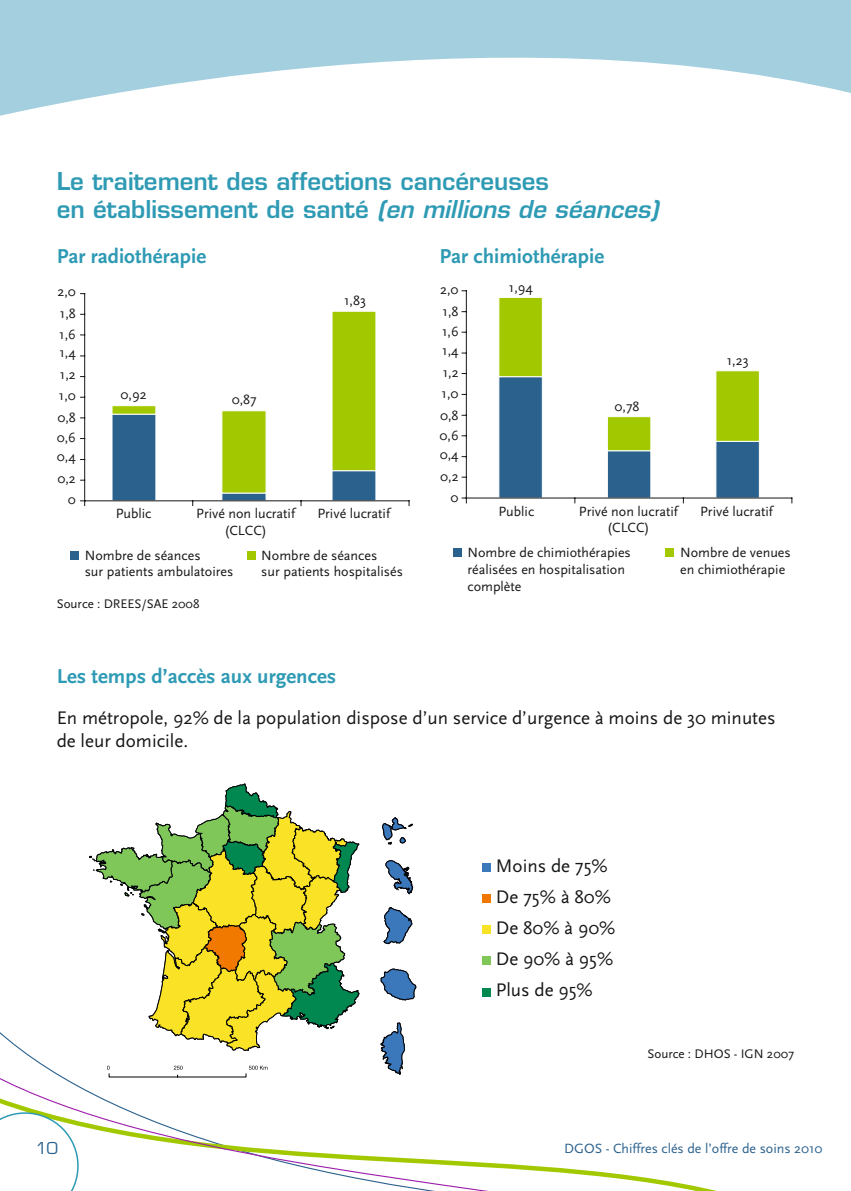
<style>
.page{position:relative;width:851px;height:1191px;background:#fff}
.page>*{position:absolute;margin:0;border:0;box-sizing:border-box;transform-origin:0 0}
.t1{font:600 24px/28.8px "Eurostile";color:#2e9ab4}
.t2{font:700 21px "Scala Sans";color:#2e9ab4}
.t3{font:19px/31.2px "Scala Sans";color:#151616}
.t4{font:16px "Eurostile";color:#2b618d}
.t5{font:14px/21.2px "Scala Sans";color:#151616}
.t6{font:14px "Scala Sans";color:#2b618d}
.t7{font:13px "Scala Sans";color:#151616}
.s1{font-style:italic}
</style>
<div class="page">
<svg style="left:0;top:1062px;width:666px;height:129px"></svg>
<svg style="left:0;top:1105px;width:85px;height:86px"></svg>
<svg style="left:0;top:0;width:850px;height:116px;fill:#a4cfde"></svg>
<svg style="left:89px;top:843px;width:327px;height:232px"></svg>
<svg style="left:380px;top:1022px;width:25px;height:53px"></svg>
<svg style="left:89px;top:783px;width:270px;height:268px"></svg>
<svg style="left:382px;top:817px;width:31px;height:28px"></svg>
<svg style="left:383px;top:907px;width:29px;height:37px"></svg>
<svg style="left:385px;top:860px;width:28px;height:34px"></svg>
<svg style="left:380px;top:968px;width:36px;height:32px"></svg>
<svg style="left:107px;top:1065px;width:160px;height:12px"></svg>
<div style="left:112px;top:414px;width:44px;height:87px;background:#2b618d"></div>
<div style="left:222px;top:493px;width:44px;height:8px;background:#2b618d;border:1px solid #fff"></div>
<div style="left:332px;top:470px;width:44px;height:31px;background:#2b618d"></div>
<div style="left:112px;top:405px;width:44px;height:9px;background:#a2c800;border:1px solid #fff"></div>
<div style="left:222px;top:411px;width:44px;height:82px;background:#a2c800"></div>
<div style="left:332px;top:311px;width:44px;height:160px;background:#a2c800"></div>
<hr style="left:84px;top:294px;width:1px;height:207px;background:#151616">
<hr style="left:85px;top:500px;width:324px;height:1px;background:#151616">
<div style="left:70px;top:551px;width:9px;height:8px;background:#2b618d"></div>
<div style="left:247px;top:551px;width:8px;height:8px;background:#a2c800"></div>
<div style="left:453px;top:548px;width:8px;height:9px;background:#2b618d"></div>
<div style="left:665px;top:548px;width:9px;height:9px;background:#a2c800"></div>
<div style="left:498px;top:376px;width:44px;height:122px;background:#2b618d;border:1px solid #fff"></div>
<div style="left:607px;top:450px;width:43px;height:48px;background:#2b618d;border:1px solid #fff"></div>
<div style="left:715px;top:441px;width:44px;height:57px;background:#2b618d;border:1px solid #fff"></div>
<div style="left:498px;top:297px;width:44px;height:80px;background:#a2c800;border:1px solid #fff"></div>
<div style="left:607px;top:416px;width:43px;height:35px;background:#a2c800;border:1px solid #fff"></div>
<div style="left:715px;top:371px;width:44px;height:70px;background:#a2c800;border:1px solid #fff"></div>
<hr style="left:466px;top:291px;width:1px;height:207px;background:#151616">
<hr style="left:466px;top:498px;width:325px;height:1px;background:#151616">
<svg style="left:462px;top:498px;width:5px;height:5px"></svg>
<div style="left:482px;top:863px;width:9px;height:8px;background:#3b79bb"></div>
<div style="left:482px;top:894px;width:9px;height:8px;background:#f17800"></div>
<div style="left:482px;top:925px;width:9px;height:9px;background:#fae226"></div>
<div style="left:482px;top:956px;width:9px;height:9px;background:#7ec758"></div>
<div style="left:482px;top:987px;width:9px;height:9px;background:#008850"></div>
<h1 class="t1" style="left:57px;top:166px;width:603px">Le traitement des affections cancéreuses<br>en établissement de santé <span class="s1">(en millions de séances)</span></h1>
<h2 class="t2" style="left:57px;top:245px;width:151px">Par radiothérapie</h2>
<h2 class="t2" style="left:439px;top:245px;width:166px">Par chimiothérapie</h2>
<p class="t5" style="left:57px;top:281px;width:20px">2,0</p>
<p class="t5" style="left:59px;top:304px;width:18px;line-height:20.4px">1,8<br>1,6</p>
<p class="t5" style="left:57px;top:342px;width:21px;text-align:justify">1,4<br>1,2<br>1,0<br>0,8<br>0,6</p>
<p class="t5" style="left:57px;top:446px;width:20px;text-align:right">0,4<br>0,2<br>0</p>
<p class="t5" style="left:120px;top:383px;width:28px">0,92</p>
<p class="t5" style="left:232px;top:389px;width:27px">0,87</p>
<p class="t5" style="left:344px;top:290px;width:23px">1,83</p>
<p class="t5" style="left:116px;top:503px;width:37px">Public</p>
<p class="t5" style="left:196px;top:505px;width:100px;line-height:16.8px;text-align:center">Privé non lucratif (CLCC)</p>
<p class="t5" style="left:317px;top:503px;width:74px">Privé lucratif</p>
<p class="t5" style="left:440px;top:279px;width:20px">2,0</p>
<p class="t5" style="left:442px;top:301px;width:18px;line-height:20.4px">1,8<br>1,6</p>
<p class="t5" style="left:439px;top:340px;width:21px;text-align:justify">1,4<br>1,2<br>1,0<br>0,8<br>0,6</p>
<p class="t5" style="left:439px;top:444px;width:20px;text-align:right">0,4<br>0,2<br>0</p>
<p class="t5" style="left:509px;top:277px;width:25px">1,94</p>
<p class="t5" style="left:498px;top:500px;width:37px">Public</p>
<p class="t5" style="left:614px;top:396px;width:27px">0,78</p>
<p class="t5" style="left:726px;top:350px;width:23px">1,23</p>
<p class="t5" style="left:579px;top:503px;width:102px;line-height:16.8px;text-align:center">Privé non lucratif (CLCC)</p>
<p class="t5" style="left:700px;top:500px;width:76px">Privé lucratif</p>
<p class="t5" style="left:85px;top:547px;width:150px;line-height:16.8px">Nombre de séances<br>sur patients ambulatoires</p>
<p class="t5" style="left:261px;top:547px;width:143px;line-height:16.8px">Nombre de séances<br>sur patients hospitalisés</p>
<p class="t5" style="left:467px;top:544px;width:165px;line-height:16.8px">Nombre de chimiothérapies réalisées en hospitalisation complète</p>
<p class="t5" style="left:680px;top:544px;width:112px;line-height:16.8px">Nombre de venues en chimiothérapie</p>
<p class="t7" style="left:57px;top:596px;width:144px">Source : DREES/SAE 2008</p>
<h2 class="t2" style="left:57px;top:664px;width:281px">Les temps d’accès aux urgences</h2>
<h3 class="t3" style="left:57px;top:707px;width:720px;line-height:23px">En métropole, 92% de la population dispose d’un service d’urgence à moins de 30 minutes de leur domicile.</h3>
<h3 class="t3" style="left:496px;top:850px;width:121px">Moins de 75%<br>De 75% à 80%<br>De 80% à 90%<br>De 90% à 95%<br>Plus de 95%</h3>
<p class="t7" style="left:647px;top:1046px;width:148px">Source : DHOS - IGN 2007</p>
<p class="t4" style="left:36px;top:1138px;width:24px">10</p>
<p class="t6" style="left:564px;top:1141px;width:260px">DGOS - Chiffres clés de l’offre de soins 2010</p>
</div>
